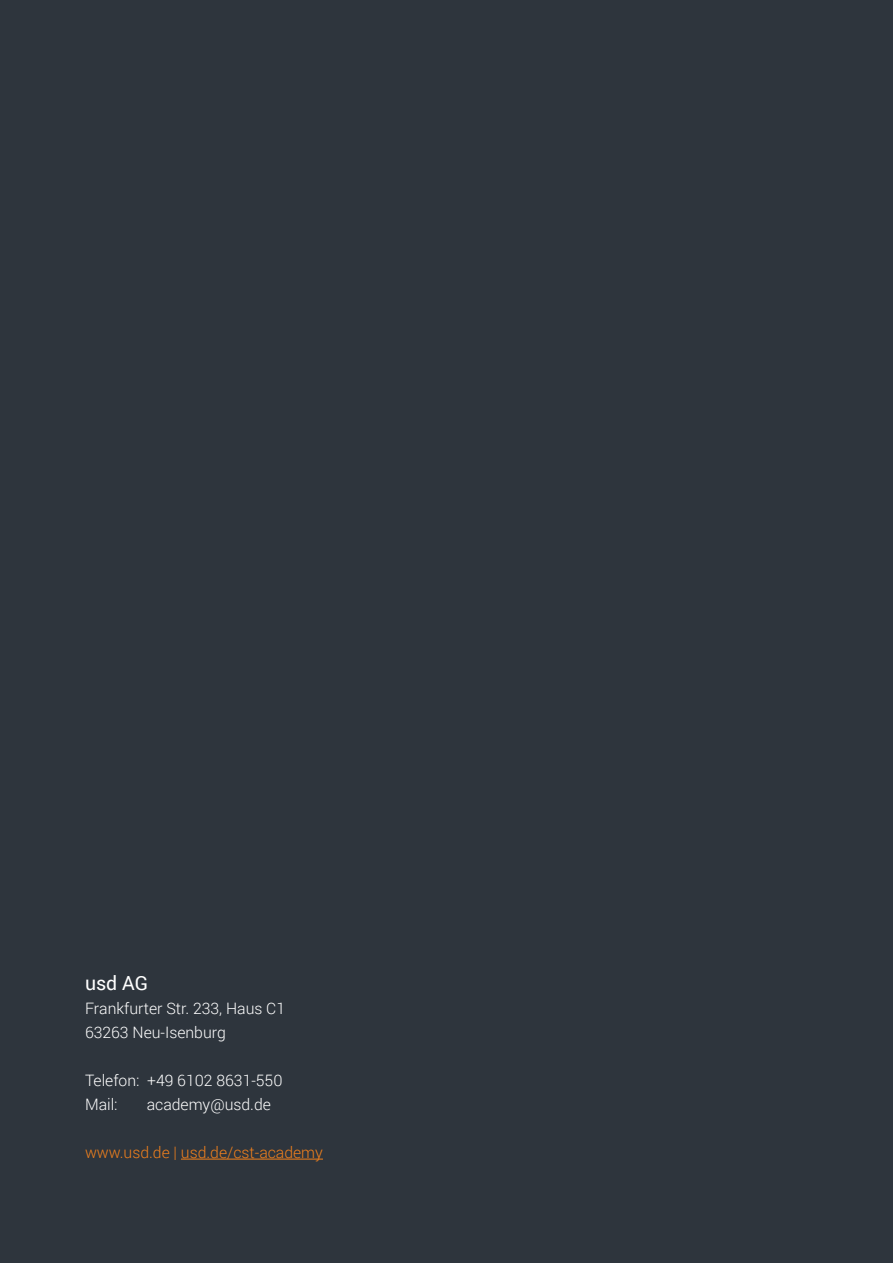
<style>
.page{position:relative;width:893px;height:1263px;background:#fff}
.page>*{position:absolute;margin:0;border:0;box-sizing:border-box;transform-origin:0 0}
.t1{font:19.5px "Roboto";color:#fff}
.t2{font:300 15.75px/24px "Roboto";color:#fff}
.t3{font:300 15.75px "Roboto";color:#f0801d}
</style>
<div class="page">
<div style="left:0;top:0;width:893px;height:1262px;background:#2e353d"></div>
<hr style="left:181px;top:1159px;width:142px;height:1px;background:#f0801d">
<p class="t1" style="left:85px;top:969px;width:65px">usd AG</p>
<p class="t2" style="left:85px;top:996px;width:202px">Frankfurter Str. 233, Haus C1<br>63263 Neu-Isenburg</p>
<p class="t2" style="left:85px;top:1068px;width:199px">Telefon: +49 6102 8631-550<br>Mail:</p>
<p class="t2" style="left:147px;top:1092px;width:126px">academy@usd.de</p>
<p class="t3" style="left:85px;top:1141px;width:239px">www.usd.de | usd.de/cst-academy</p>
</div>
